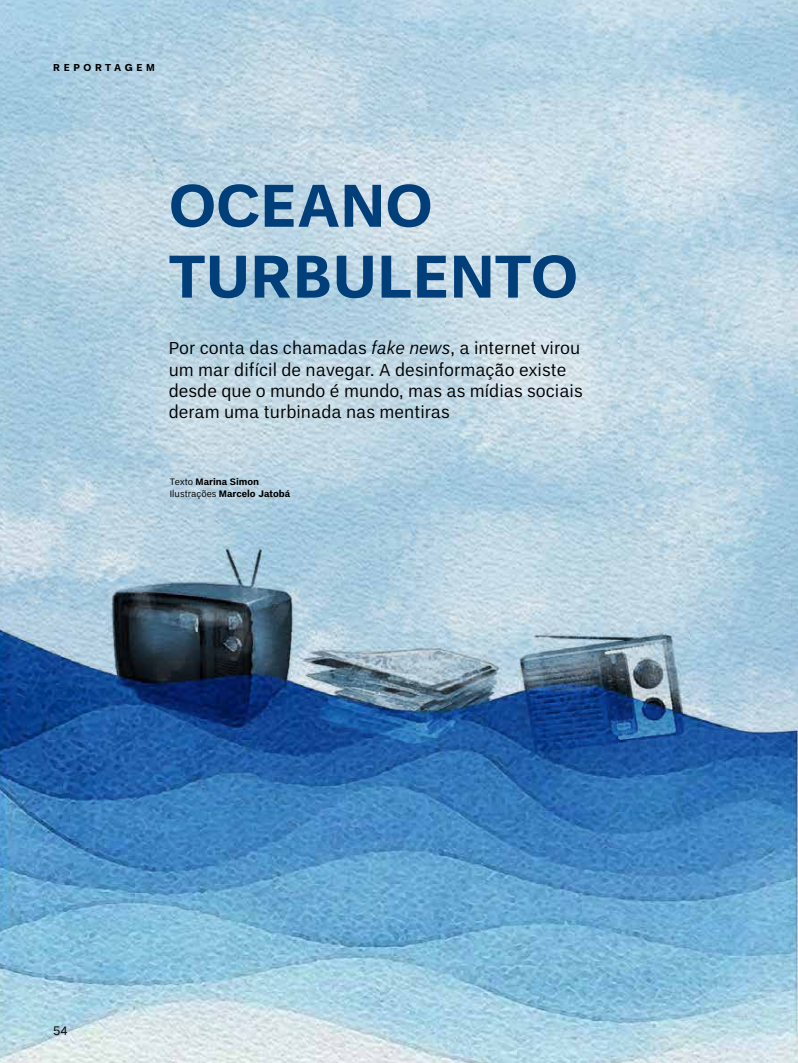
<style>
.page{position:relative;width:798px;height:1063px;background:#fff}
.page>*{position:absolute;margin:0;border:0;box-sizing:border-box;transform-origin:0 0}
.t1{font:700 60px/70.9px "Un B Pro";color:#003f7a}
.t2{font:17.5px/21.2px "Un B Pro";color:#000}
.t3{font:12.5px "Un B Pro";color:#000}
.t4{font:700 10px "Un B Pro";letter-spacing:.35em;color:#000}
.t5{font:700 9.38px/11.4px "Un B Pro";color:#000}
.s1{font-style:italic}
.s2{font-weight:400}
</style>
<div class="page">
<img style="left:0;top:0;width:797px;height:1063px">
<p class="t4" style="left:53px;top:62px;width:103px">REPORTAGEM</p>
<h1 class="t1" style="left:169px;top:171px;width:410px">OCEANO<br>TURBULENTO</h1>
<p class="t2" style="left:169px;top:338px;width:415px">Por conta das chamadas <span class="s1">fake news</span>, a internet virou um mar difícil de navegar. A desinformação existe desde que o mundo é mundo, mas as mídias sociais deram uma turbinada nas mentiras</p>
<p class="t5" style="left:170px;top:476px;width:122px"><span class="s2">Texto</span> Marina Simon<br><span class="s2">Ilustrações</span> Marcelo Jatobá</p>
<p class="t3" style="left:53px;top:1023px;width:16px">54</p>
</div>
